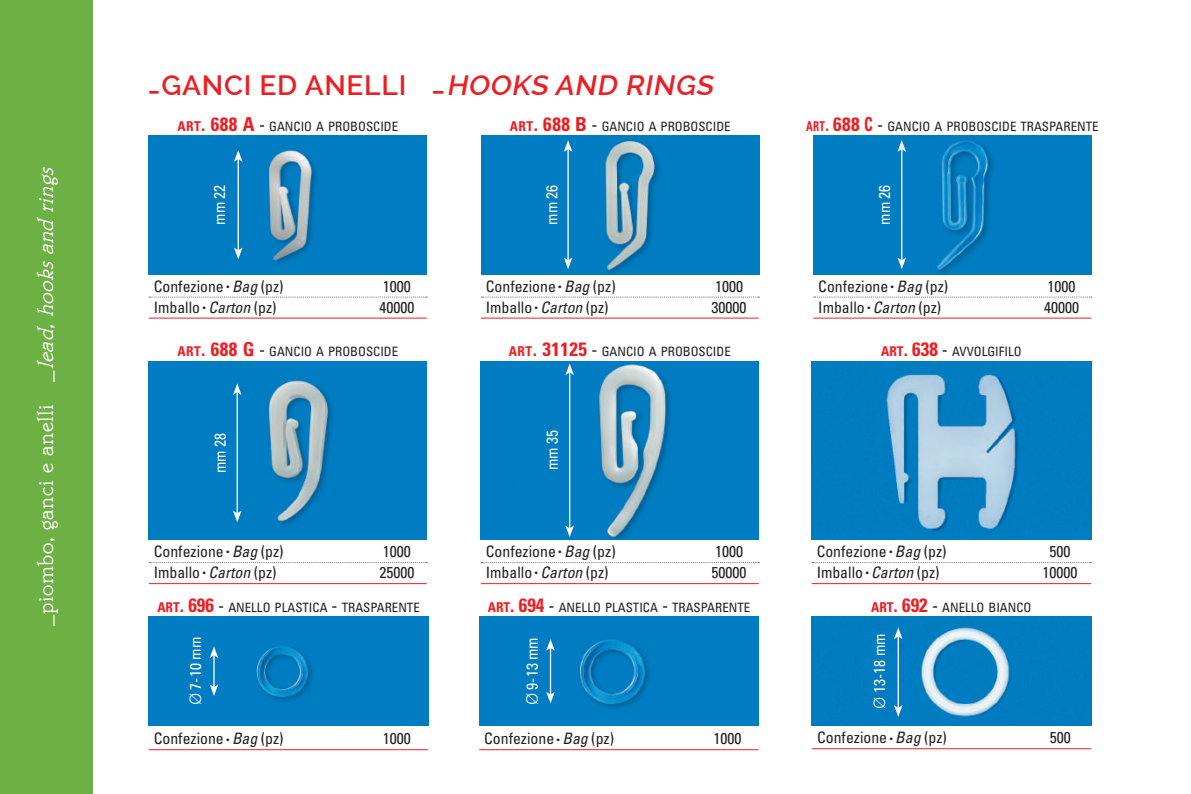
<style>
.page{position:relative;width:1191px;height:794px;background:#fff}
.page>*{position:absolute;margin:0;border:0;box-sizing:border-box;transform-origin:0 0}
.t1{font:600 28px "Raleway";letter-spacing:.025em;color:#ee1d23;scale:.9 1}
.t2{font:22.75px "Belwe Mono Plain";letter-spacing:.025em;color:#fff}
.t3{font:condensed 15.75px "Univers";color:#231f20}
.t4{font:condensed 15.75px "Univers";color:#fff}
.t5{font:condensed 12.78px "Univers";color:#231f20}
.s1{font-style:italic}
.s2{font-weight:700;font-size:13.47px;color:#ee1d23}
.s3{font-weight:700;font-size:19.25px;color:#ee1d23}
.s4{font-size:18.38px}
.s5{font-size:8.75px}
.s6{font-weight:300;font-stretch:normal}
</style>
<div class="page">
<div style="left:0;top:0;width:93px;height:794px;background:#6db144"></div>
<img style="left:481px;top:135px;width:278px;height:139px">
<hr style="left:567px;top:149px;width:2px;height:111px;background:#fff">
<svg style="left:564px;top:140px;width:8px;height:12px"></svg>
<svg style="left:564px;top:257px;width:8px;height:12px"></svg>
<svg style="left:481px;top:297px;width:278px;height:1px"></svg>
<hr style="left:481px;top:318px;width:277px;height:1px;background:#ee1d23">
<img style="left:811px;top:361px;width:280px;height:178px">
<svg style="left:812px;top:562px;width:279px;height:1px"></svg>
<hr style="left:811px;top:583px;width:280px;height:1px;background:#ee1d23">
<img style="left:149px;top:361px;width:278px;height:178px">
<hr style="left:236px;top:392px;width:2px;height:121px;background:#fff">
<svg style="left:233px;top:383px;width:8px;height:12px"></svg>
<svg style="left:233px;top:510px;width:8px;height:12px"></svg>
<svg style="left:149px;top:562px;width:278px;height:1px"></svg>
<hr style="left:149px;top:583px;width:278px;height:1px;background:#ee1d23">
<img style="left:481px;top:361px;width:277px;height:178px">
<hr style="left:569px;top:372px;width:1px;height:156px;background:#fff">
<svg style="left:565px;top:363px;width:9px;height:12px"></svg>
<svg style="left:565px;top:525px;width:9px;height:12px"></svg>
<svg style="left:481px;top:562px;width:278px;height:1px"></svg>
<hr style="left:481px;top:583px;width:277px;height:1px;background:#ee1d23">
<img style="left:813px;top:135px;width:278px;height:139px">
<hr style="left:901px;top:149px;width:1px;height:111px;background:#fff">
<svg style="left:897px;top:140px;width:9px;height:12px"></svg>
<svg style="left:897px;top:257px;width:9px;height:12px"></svg>
<svg style="left:813px;top:297px;width:278px;height:1px"></svg>
<hr style="left:813px;top:318px;width:278px;height:1px;background:#ee1d23">
<img style="left:149px;top:135px;width:278px;height:139px">
<hr style="left:237px;top:159px;width:2px;height:91px;background:#fff">
<svg style="left:234px;top:150px;width:8px;height:12px"></svg>
<svg style="left:234px;top:247px;width:8px;height:12px"></svg>
<svg style="left:149px;top:297px;width:278px;height:1px"></svg>
<hr style="left:149px;top:318px;width:278px;height:1px;background:#ee1d23">
<img style="left:811px;top:616px;width:280px;height:109px">
<hr style="left:897px;top:636px;width:2px;height:72px;background:#fff">
<svg style="left:894px;top:627px;width:8px;height:12px"></svg>
<svg style="left:894px;top:705px;width:8px;height:11px"></svg>
<hr style="left:812px;top:748px;width:279px;height:1px;background:#ee1d23">
<img style="left:479px;top:616px;width:279px;height:110px">
<hr style="left:550px;top:648px;width:1px;height:46px;background:#fff">
<svg style="left:546px;top:639px;width:9px;height:11px"></svg>
<svg style="left:546px;top:692px;width:9px;height:11px"></svg>
<hr style="left:479px;top:749px;width:279px;height:1px;background:#ee1d23">
<div style="left:149px;top:616px;width:248px;height:109px;background:#007dc2"></div>
<hr style="left:213px;top:655px;width:2px;height:32px;background:#fff">
<svg style="left:210px;top:646px;width:8px;height:12px"></svg>
<svg style="left:210px;top:684px;width:8px;height:12px"></svg>
<hr style="left:149px;top:749px;width:279px;height:1px;background:#ee1d23">
<div style="left:397px;top:616px;width:31px;height:109px;background:#007cc1"></div>
<h2 class="t2" style="left:32px;top:625px;width:484px;rotate:-90deg">_piombo, ganci e anelli <span class="s1">_lead,hooksandrings</span></h2>
<h1 class="t1" style="left:149px;top:69px;width:634px">_GANCI ED ANELLI _<span class="s1">HOOKS AND RINGS</span></h1>
<p class="t5" style="left:510px;top:118px;width:222px"><span class="s2">ART</span><span class="s3">. 688 B</span> <span class="s4">-</span> GANCIO A PROBOSCIDE</p>
<p class="t5" style="left:177px;top:118px;width:222px"><span class="s2">ART</span><span class="s3">. 688 A</span> <span class="s4">-</span> GANCIO A PROBOSCIDE</p>
<p class="t5" style="left:806px;top:118px;width:294px"><span class="s2">ART</span><span class="s3">. 688 C</span> <span class="s4">-</span> GANCIO A PROBOSCIDE TRASPARENTE</p>
<p class="t4" style="left:209px;top:225px;width:42px;rotate:-90deg">mm 22</p>
<p class="t4" style="left:542px;top:225px;width:42px;rotate:-90deg">mm 26</p>
<p class="t4" style="left:874px;top:225px;width:42px;rotate:-90deg">mm 26</p>
<p class="t3" style="left:154px;top:276px;width:131px">Confezione <span class="s5">•</span> <span class="s1">Bag</span> (pz)</p>
<p class="t3" style="left:383px;top:276px;width:29px">1000</p>
<p class="t3" style="left:154px;top:297px;width:124px">Imballo <span class="s5">•</span> <span class="s1">Carton</span> (pz)</p>
<p class="t3" style="left:379px;top:297px;width:36px">40000</p>
<p class="t3" style="left:486px;top:276px;width:131px">Confezione <span class="s5">•</span> <span class="s1">Bag</span> (pz)</p>
<p class="t3" style="left:715px;top:276px;width:29px">1000</p>
<p class="t3" style="left:486px;top:297px;width:124px">Imballo <span class="s5">•</span> <span class="s1">Carton</span> (pz)</p>
<p class="t3" style="left:711px;top:297px;width:36px">30000</p>
<p class="t3" style="left:818px;top:276px;width:131px">Confezione <span class="s5">•</span> <span class="s1">Bag</span> (pz)</p>
<p class="t3" style="left:1047px;top:276px;width:29px">1000</p>
<p class="t3" style="left:818px;top:297px;width:124px">Imballo <span class="s5">•</span> <span class="s1">Carton</span> (pz)</p>
<p class="t3" style="left:1044px;top:297px;width:36px">40000</p>
<p class="t5" style="left:177px;top:344px;width:222px"><span class="s2">ART</span><span class="s3">. 688 G</span> <span class="s4">-</span> GANCIO A PROBOSCIDE</p>
<p class="t5" style="left:881px;top:344px;width:142px"><span class="s2">ART</span><span class="s3">. 638</span> <span class="s4">-</span> AVVOLGIFILO</p>
<p class="t5" style="left:509px;top:344px;width:223px"><span class="s2">ART</span><span class="s3">. 31125</span> <span class="s4">-</span> GANCIO A PROBOSCIDE</p>
<p class="t4" style="left:210px;top:473px;width:42px;rotate:-90deg">mm 28</p>
<p class="t4" style="left:542px;top:470px;width:42px;rotate:-90deg">mm 35</p>
<p class="t3" style="left:154px;top:541px;width:131px">Confezione <span class="s5">•</span> <span class="s1">Bag</span> (pz)</p>
<p class="t3" style="left:383px;top:541px;width:29px">1000</p>
<p class="t3" style="left:154px;top:562px;width:124px">Imballo <span class="s5">•</span> <span class="s1">Carton</span> (pz)</p>
<p class="t3" style="left:379px;top:562px;width:36px">25000</p>
<p class="t3" style="left:486px;top:541px;width:131px">Confezione <span class="s5">•</span> <span class="s1">Bag</span> (pz)</p>
<p class="t3" style="left:715px;top:541px;width:29px">1000</p>
<p class="t3" style="left:486px;top:562px;width:124px">Imballo <span class="s5">•</span> <span class="s1">Carton</span> (pz)</p>
<p class="t3" style="left:711px;top:562px;width:36px">50000</p>
<p class="t3" style="left:816px;top:541px;width:131px">Confezione <span class="s5">•</span> <span class="s1">Bag</span> (pz)</p>
<p class="t3" style="left:1049px;top:541px;width:22px">500</p>
<p class="t3" style="left:816px;top:562px;width:124px">Imballo <span class="s5">•</span> <span class="s1">Carton</span> (pz)</p>
<p class="t3" style="left:1042px;top:562px;width:36px">10000</p>
<p class="t5" style="left:157px;top:599px;width:264px"><span class="s2">ART</span><span class="s3">. 696</span> <span class="s4">-</span> ANELLO PLASTICA <span class="s4">-</span> TRASPARENTE</p>
<p class="t4" style="left:186px;top:705px;width:70px;rotate:-90deg"><span class="s6">Ø</span> 7-10 mm</p>
<p class="t3" style="left:154px;top:728px;width:131px">Confezione <span class="s5">•</span> <span class="s1">Bag</span> (pz)</p>
<p class="t3" style="left:383px;top:728px;width:29px">1000</p>
<p class="t5" style="left:488px;top:599px;width:264px"><span class="s2">ART</span><span class="s3">. 694</span> <span class="s4">-</span> ANELLO PLASTICA <span class="s4">-</span> TRASPARENTE</p>
<p class="t4" style="left:522px;top:705px;width:70px;rotate:-90deg"><span class="s6">Ø</span> 9-13 mm</p>
<p class="t3" style="left:484px;top:728px;width:131px">Confezione <span class="s5">•</span> <span class="s1">Bag</span> (pz)</p>
<p class="t3" style="left:713px;top:728px;width:29px">1000</p>
<p class="t5" style="left:871px;top:599px;width:162px"><span class="s2">ART</span><span class="s3">. 692</span> <span class="s4">-</span> ANELLO BIANCO</p>
<p class="t4" style="left:869px;top:708px;width:77px;rotate:-90deg"><span class="s6">Ø</span> 13-18 mm</p>
<p class="t3" style="left:817px;top:727px;width:131px">Confezione <span class="s5">•</span> <span class="s1">Bag</span> (pz)</p>
<p class="t3" style="left:1049px;top:727px;width:22px">500</p>
</div>
